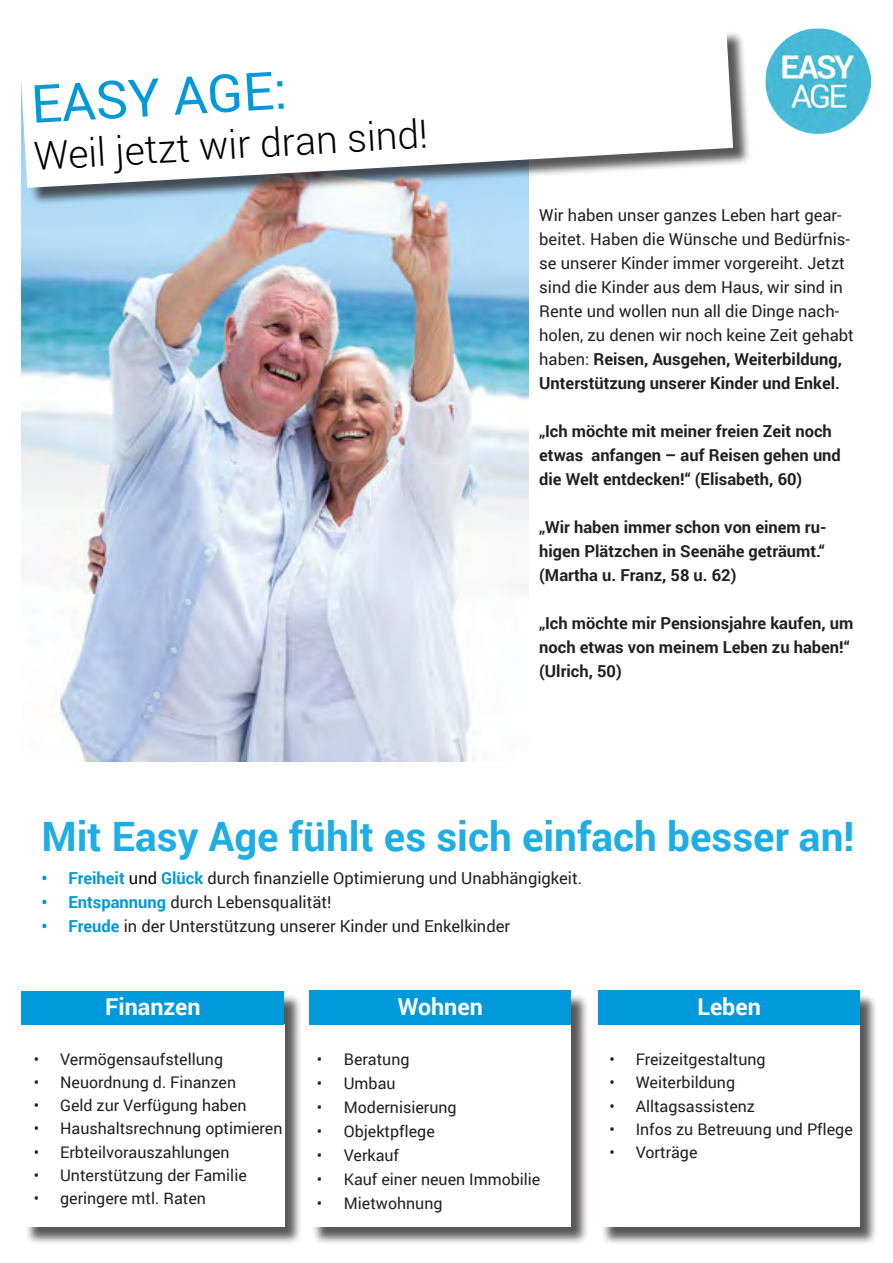
<style>
.page{position:relative;width:893px;height:1263px;background:#fff}
.page>*{position:absolute;margin:0;border:0;box-sizing:border-box;transform-origin:0 0}
.t1{font:52.5px "Roboto";color:#0099dc}
.t2{font:700 40.5px "Roboto";color:#1faee4}
.t3{font:300 39px "Roboto";color:#000}
.t4{font:700 23.25px "Roboto";color:#fff}
.t5{font:16.5px/24px "Roboto";color:#231f20}
.t6{font:700 16.5px/24px "Roboto";color:#231f20}
.t7{font:16.05px "Roboto";color:#231f20}
.s1{font-weight:700}
.s2{font-weight:700;color:#0099dc}
.s3{color:#000}
</style>
<div class="page">
<div style="left:24px;top:993px;width:279px;height:252px;background:#231f20;opacity:.75"></div>
<div style="left:23px;top:1024px;width:261px;height:202px;background:#fff"></div>
<div style="left:21px;top:991px;width:263px;height:33px;background:#0099dc"></div>
<img style="left:21px;top:188px;width:508px;height:574px">
<img style="left:765px;top:28px;width:106px;height:106px">
<div style="left:23px;top:31px;width:728px;height:175px;background:#231f20;opacity:.75"></div>
<svg style="left:21px;top:31px;width:712px;height:157px"></svg>
<div style="left:312px;top:993px;width:277px;height:252px;background:#231f20;opacity:.75"></div>
<div style="left:310px;top:1024px;width:261px;height:202px;background:#fff"></div>
<div style="left:310px;top:991px;width:261px;height:34px;background:#0099dc"></div>
<div style="left:601px;top:993px;width:277px;height:252px;background:#231f20;opacity:.75"></div>
<div style="left:599px;top:1025px;width:261px;height:202px;background:#fff"></div>
<div style="left:599px;top:991px;width:261px;height:34px;background:#0099dc"></div>
<p class="t1" style="left:29px;top:67px;width:258px;rotate:-3deg">EASY AGE:</p>
<p class="t3" style="left:33px;top:128px;width:396px;rotate:-3deg">Weil jetzt wir dran sind!</p>
<p class="t5" style="left:539px;top:202px;width:316px">Wir haben unser ganzes Leben hart gear&shy;beitet. Haben die Wünsche und Bedürfnis&shy;se unserer Kinder immer vorgereiht. Jetzt sind die Kinder aus dem Haus, wir sind in Rente und wollen nun all die Dinge nach&shy;holen, zu denen wir noch keine Zeit gehabt haben: <span class="s1">Reisen, Ausgehen, Weiterbildung, Unterstützung unserer Kinder und Enkel.</span></p>
<p class="t6" style="left:539px;top:418px;width:303px">„Ich möchte mit meiner freien Zeit noch etwas anfangen – auf Reisen gehen und die Welt entdecken!“ (Elisabeth, 60)</p>
<p class="t6" style="left:539px;top:514px;width:289px;text-align:justify">„Wir haben immer schon von einem ru&shy;higen Plätzchen in Seenähe geträumt.“ (Martha u. Franz, 58 u. 62)</p>
<p class="t6" style="left:539px;top:610px;width:316px">„Ich möchte mir Pensionsjahre kaufen, um noch etwas von meinem Leben zu haben!“ (Ulrich, 50)</p>
<p class="t2" style="left:41px;top:808px;width:815px">Mit Easy Age fühlt es sich einfach besser an!</p>
<p class="t5" style="left:41px;top:865px;width:542px"><span class="s2">• Freiheit</span> <span class="s3">und</span> <span class="s2">Glück</span> durch finanzielle Optimierung und Unabhängigkeit.</p>
<p class="t5" style="left:41px;top:889px;width:292px"><span class="s2">• Entspannung</span> durch Lebensqualität!</p>
<p class="t5" style="left:41px;top:913px;width:470px"><span class="s2">• Freude</span> in der Unterstützung unserer Kinder und Enkelkinder</p>
<p class="t4" style="left:105px;top:990px;width:97px">Finanzen</p>
<p class="t7" style="left:34px;top:1047px;width:191px">• Vermögensaufstellung</p>
<p class="t7" style="left:34px;top:1071px;width:204px">• Neuordnung d. Finanzen</p>
<p class="t7" style="left:34px;top:1094px;width:214px">• Geld zur Verfügung haben</p>
<p class="t7" style="left:34px;top:1117px;width:250px">• Haushaltsrechnung optimieren</p>
<p class="t7" style="left:34px;top:1141px;width:197px">• Erbteilvorauszahlungen</p>
<p class="t7" style="left:34px;top:1164px;width:214px">• Unterstützung der Familie</p>
<p class="t7" style="left:34px;top:1187px;width:174px">• geringere mtl. Raten</p>
<p class="t4" style="left:398px;top:990px;width:87px">Wohnen</p>
<p class="t7" style="left:317px;top:1048px;width:94px">• Beratung</p>
<p class="t7" style="left:317px;top:1072px;width:80px">• Umbau</p>
<p class="t7" style="left:317px;top:1096px;width:141px">• Modernisierung</p>
<p class="t7" style="left:317px;top:1120px;width:120px">• Objektpflege</p>
<p class="t7" style="left:317px;top:1144px;width:84px">• Verkauf</p>
<p class="t7" style="left:317px;top:1168px;width:225px">• Kauf einer neuen Immobilie</p>
<p class="t7" style="left:317px;top:1192px;width:127px">• Mietwohnung</p>
<p class="t4" style="left:697px;top:990px;width:65px">Leben</p>
<p class="t7" style="left:609px;top:1048px;width:158px">• Freizeitgestaltung</p>
<p class="t7" style="left:609px;top:1071px;width:127px">• Weiterbildung</p>
<p class="t7" style="left:609px;top:1094px;width:147px">• Alltagsassistenz</p>
<p class="t7" style="left:609px;top:1118px;width:245px">• Infos zu Betreuung und Pflege</p>
<p class="t7" style="left:609px;top:1141px;width:90px">• Vorträge</p>
</div>
